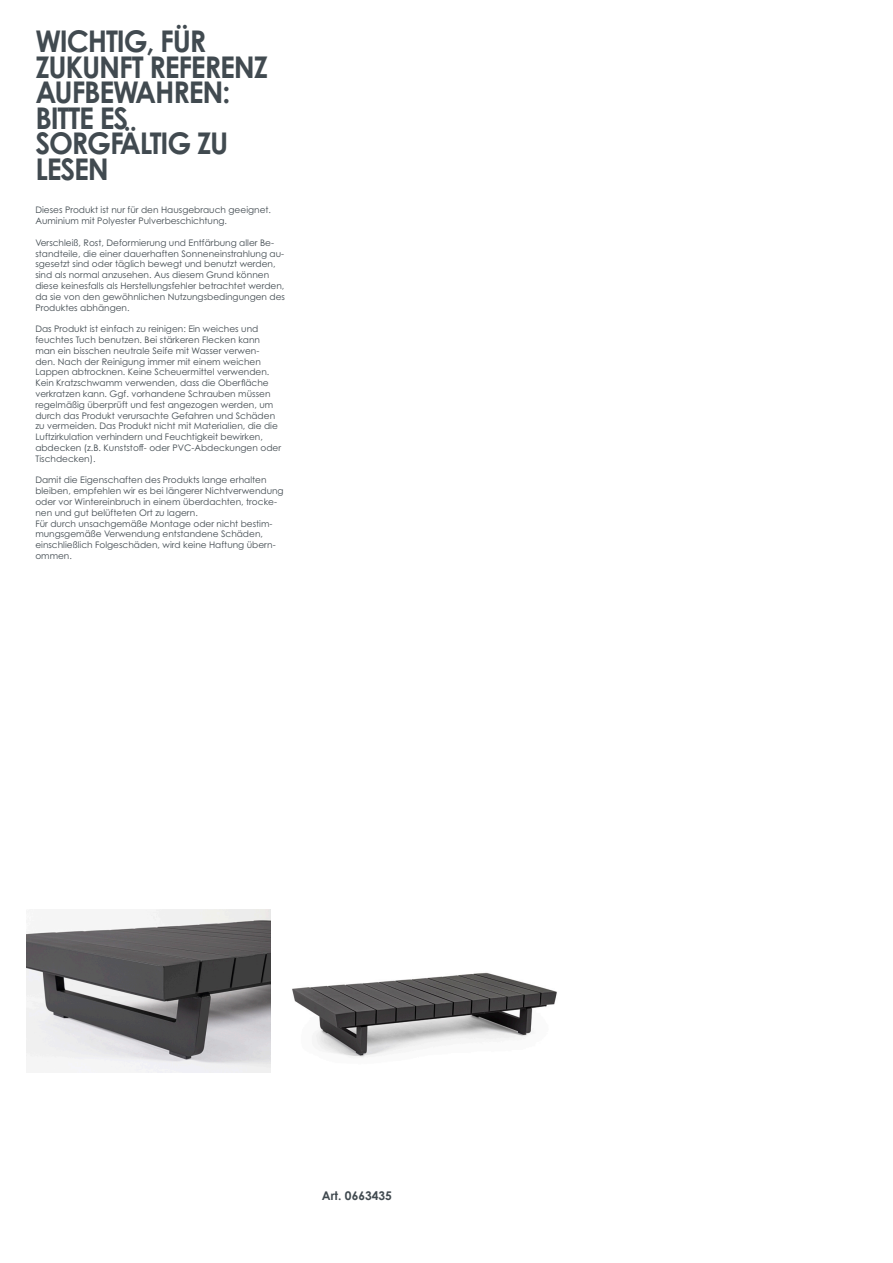
<style>
.page{position:relative;width:893px;height:1263px;background:#fff}
.page>*{position:absolute;margin:0;border:0;box-sizing:border-box;transform-origin:0 0}
.t1{font:700 30px/25.5px "Century Gothic Pro";letter-spacing:-.04em;color:#414a50;scale:.95 1}
.t2{font:700 12px "Century Gothic Pro";color:#414a50}
.t3{font:9px/10.8px "Century Gothic Pro";color:#414a50}
</style>
<div class="page">
<img style="left:292px;top:972px;width:265px;height:86px">
<img style="left:27px;top:909px;width:243px;height:163px">
<p class="t1" style="left:35px;top:28px;width:246px">WICHTIG, FÜR<br>ZUKUNFT REFERENZ<br>AUFBEWAHREN:</p>
<p class="t1" style="left:35px;top:105px;width:99px">BITTE ES</p>
<p class="t1" style="left:35px;top:130px;width:205px">SORGFÄLTIG ZU</p>
<p class="t1" style="left:35px;top:156px;width:79px">LESEN</p>
<p class="t3" style="left:35px;top:205px;width:237px">Dieses Produkt ist nur für den Hausgebrauch geeignet.<br>Auminium mit Polyester Pulverbeschichtung.</p>
<p class="t3" style="left:35px;top:237px;width:251px">Verschleiß, Rost, Deformierung und Entfärbung aller Be&shy;standteile, die einer dauerhaften Sonneneinstrahlung au&shy;sgesetzt sind oder täglich bewegt und benutzt werden, sind als normal anzusehen. Aus diesem Grund können diese keinesfalls als Herstellungsfehler betrachtet werden, da sie von den gewöhnlichen Nutzungsbedingungen des Produktes abhängen.</p>
<p class="t3" style="left:35px;top:323px;width:247px">Das Produkt ist einfach zu reinigen: Ein weiches und feuchtes Tuch benutzen. Bei stärkeren Flecken kann man ein bisschen neutrale Seife mit Wasser verwen&shy;den. Nach der Reinigung immer mit einem weichen Lappen abtrocknen. Keine Scheuermittel verwenden.<br>Kein Kratzschwamm verwenden, dass die Oberfläche verkratzen kann. Ggf. vorhandene Schrauben müssen regelmäßig überprüft und fest angezogen werden, um durch das Produkt verursachte Gefahren und Schäden zu vermeiden. Das Produkt nicht mit Materialien, die die Luftzirkulation verhindern und Feuchtigkeit bewirken, abdecken (z.B. Kunststoff- oder PVC-Abdeckungen oder Tischdecken).</p>
<p class="t3" style="left:35px;top:475px;width:250px">Damit die Eigenschaften des Produkts lange erhalten bleiben, empfehlen wir es bei längerer Nichtverwendung oder vor Wintereinbruch in einem überdachten, trocke&shy;nen und gut belüfteten Ort zu lagern.<br>Für durch unsachgemäße Montage oder nicht bestim&shy;mungsgemäße Verwendung entstandene Schäden, einschließlich Folgeschäden, wird keine Haftung übern&shy;ommen.</p>
<p class="t2" style="left:322px;top:1188px;width:72px">Art. 0663435</p>
</div>
